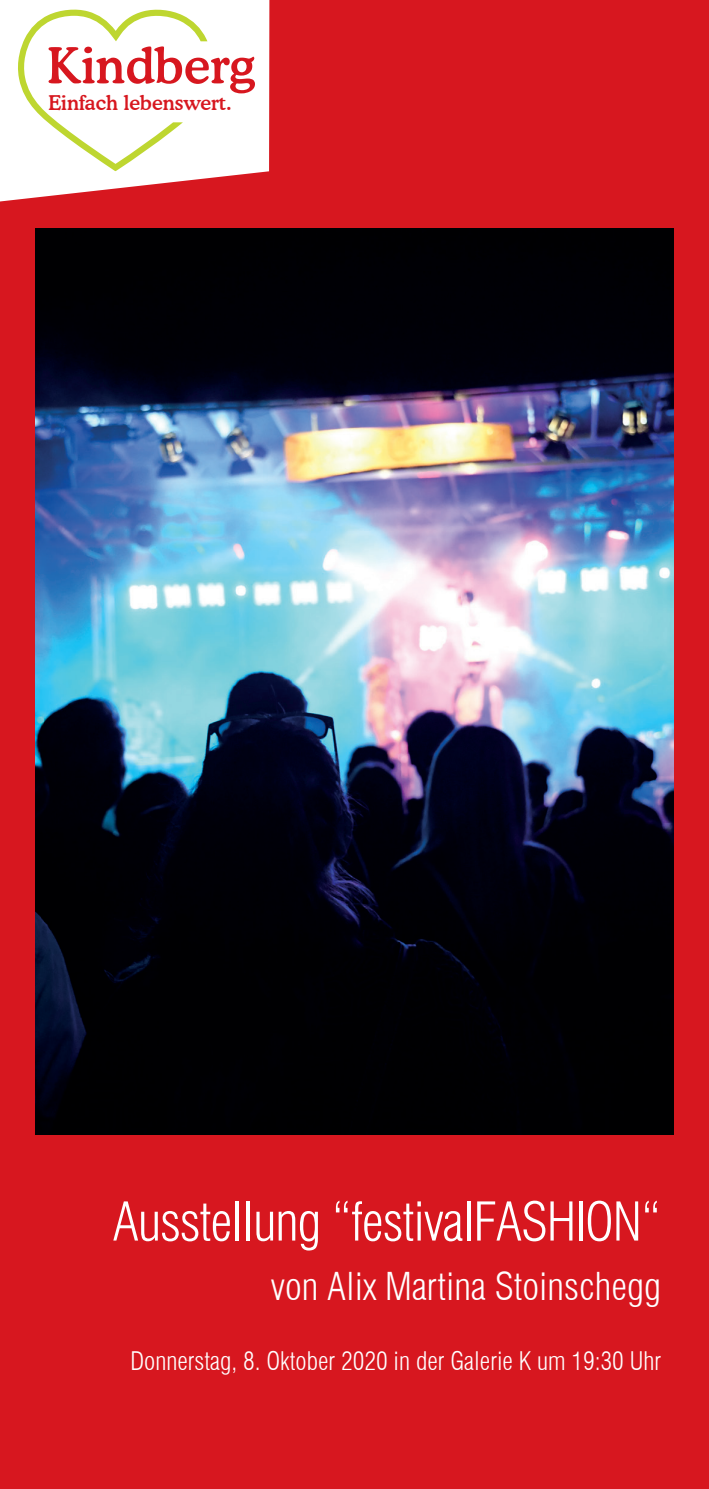
<style>
.page{position:relative;width:709px;height:1489px;background:#fff}
.page>*{position:absolute;margin:0;border:0;box-sizing:border-box;transform-origin:0 0}
.t1{font:300 condensed 52.5px "Swiss 721 BT";letter-spacing:-.02em;color:#fff}
.t2{font:300 condensed 37.5px "Swiss 721 BT";color:#fff}
.t3{font:300 condensed 25px "Swiss 721 BT";color:#fff}
.t4{font:500 20.25px "Cooper BT";color:#d7171f}
</style>
<div class="page">
<div style="left:0;top:0;width:709px;height:1488px;background:#d7171f"></div>
<svg style="left:0;top:0;width:269px;height:201px;fill:#fff"></svg>
<svg style="left:16px;top:8px;width:239px;height:163px;background:#f7e9de"></svg>
<img style="left:35px;top:229px;width:638px;height:905px">
<p class="t4" style="left:49px;top:91px;width:185px">Einfach lebenswert.</p>
<h1 class="t1" style="left:112px;top:1189px;width:550px">Ausstellung “festivalFASHION“</h1>
<h2 class="t2" style="left:271px;top:1263px;width:392px">von Alix Martina Stoinschegg</h2>
<p class="t3" style="left:130px;top:1345px;width:532px">Donnerstag, 8. Oktober 2020 in der Galerie K um 19:30 Uhr</p>
</div>
